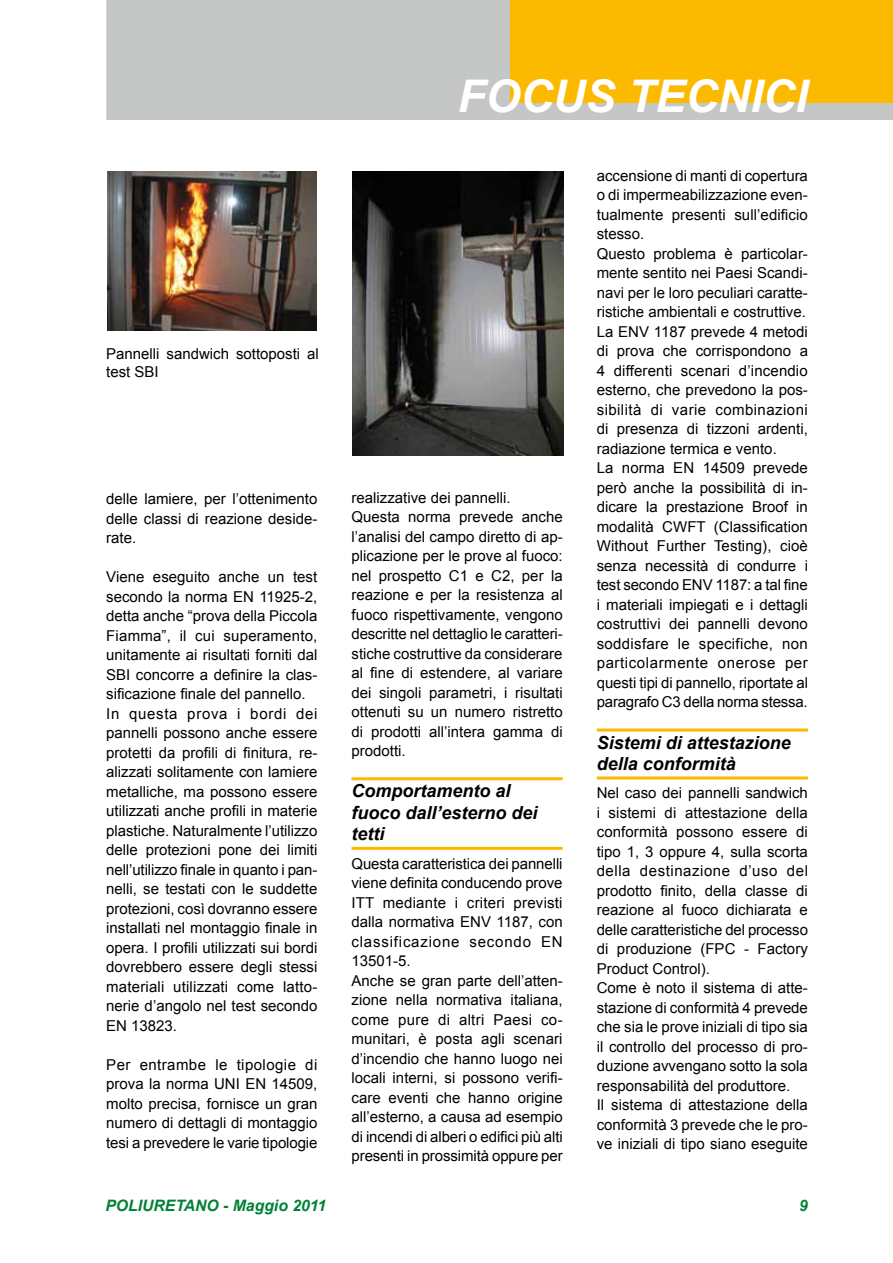
<style>
.page{position:relative;width:893px;height:1263px;background:#fff}
.page>*{position:absolute;margin:0;border:0;box-sizing:border-box;transform-origin:0 0}
.t1{font:italic 700 45px "Arial";color:#fff}
.t2{font:italic 700 18px/21.6px "Arial";color:#000}
.t3{font:italic 700 15.75px "Arial";color:#008136}
.t4{font:15px/19.5px "Arial";color:#000}
</style>
<div class="page">
<div style="left:106px;top:0;width:787px;height:120px;background:#c5c6c6"></div>
<div style="left:510px;top:0;width:383px;height:103px;background:#fbba00"></div>
<hr style="left:351px;top:777px;width:212px;height:3px;background:#fbba00">
<hr style="left:351px;top:847px;width:212px;height:3px;background:#fbba00">
<hr style="left:597px;top:728px;width:211px;height:3px;background:#fbba00">
<hr style="left:597px;top:776px;width:211px;height:3px;background:#fbba00">
<img style="left:108px;top:171px;width:208px;height:160px">
<img style="left:353px;top:171px;width:210px;height:284px">
<p class="t4" style="left:106px;top:345px;width:214px;line-height:18px">Pannelli sandwich sottoposti al test SBI</p>
<p class="t4" style="left:106px;top:489px;width:213px;text-align:justify">delle lamiere, per l’ottenimento delle classi di reazione deside&shy;rate.</p>
<p class="t4" style="left:106px;top:567px;width:213px">Viene eseguito anche un test secondo la norma EN 11925-2, detta anche “prova della Piccola<br>Fiamma”, il cui superamento, unitamente ai risultati forniti dal<br>SBI concorre a definire la clas&shy;sificazione finale del pannello.<br>In questa prova i bordi dei pannelli possono anche essere protetti da profili di finitura, re&shy;alizzati solitamente con lamiere metalliche, ma possono essere utilizzati anche profili in materie plastiche. Naturalmente l’utilizzo delle protezioni pone dei limiti nell’utilizzo finale in quanto i pan&shy;nelli, se testati con le suddette protezioni, così dovranno essere installati nel montaggio finale in opera. I profili utilizzati sui bordi dovrebbero essere degli stessi materiali utilizzati come latto&shy;nerie d’angolo nel test secondo<br>EN 13823.</p>
<p class="t4" style="left:106px;top:1055px;width:213px;text-align:justify">Per entrambe le tipologie di prova la norma UNI EN 14509, molto precisa, fornisce un gran numero di dettagli di montaggio tesi a prevedere le varie tipologie</p>
<h1 class="t1" style="left:458px;top:67px;width:352px">FOCUS TECNICI</h1>
<p class="t4" style="left:351px;top:488px;width:213px">realizzative dei pannelli.<br>Questa norma prevede anche l’analisi del campo diretto di ap&shy;plicazione per le prove al fuoco: nel prospetto C1 e C2, per la reazione e per la resistenza al fuoco rispettivamente, vengono descritte nel dettaglio le caratteri&shy;stiche costruttive da considerare al fine di estendere, al variare dei singoli parametri, i risultati ottenuti su un numero ristretto di prodotti all’intera gamma di prodotti.</p>
<p class="t2" style="left:351px;top:781px;width:188px">Comportamento al fuoco dall’esterno dei tetti</p>
<p class="t4" style="left:351px;top:854px;width:213px">Questa caratteristica dei pannelli viene definita conducendo prove<br>ITT mediante i criteri previsti dalla normativa ENV 1187, con classificazione secondo EN<br>13501-5.<br>Anche se gran parte dell’atten&shy;zione nella normativa italiana, come pure di altri Paesi co&shy;munitari, è posta agli scenari d’incendio che hanno luogo nei locali interni, si possono verifi&shy;care eventi che hanno origine all’esterno, a causa ad esempio di incendi di alberi o edifici più alti presenti in prossimità oppure per</p>
<p class="t4" style="left:597px;top:166px;width:213px">accensione di manti di copertura o di impermeabilizzazione even&shy;tualmente presenti sull’edificio stesso.<br>Questo problema è particolar&shy;mente sentito nei Paesi Scandi&shy;navi per le loro peculiari caratte&shy;ristiche ambientali e costruttive.<br>La ENV 1187 prevede 4 metodi di prova che corrispondono a<br>4 differenti scenari d’incendio esterno, che prevedono la pos&shy;sibilità di varie combinazioni di presenza di tizzoni ardenti, radiazione termica e vento.<br>La norma EN 14509 prevede però anche la possibilità di in&shy;dicare la prestazione Broof in modalità CWFT (Classification<br>Without Further Testing), cioè senza necessità di condurre i test secondo ENV 1187: a tal fine i materiali impiegati e i dettagli costruttivi dei pannelli devono soddisfare le specifiche, non particolarmente onerose per questi tipi di pannello, riportate al paragrafo C3 della norma stessa.</p>
<p class="t2" style="left:597px;top:732px;width:196px">Sistemi di attestazione della conformità</p>
<p class="t4" style="left:597px;top:783px;width:213px">Nel caso dei pannelli sandwich i sistemi di attestazione della conformità possono essere di tipo 1, 3 oppure 4, sulla scorta della destinazione d’uso del prodotto finito, della classe di reazione al fuoco dichiarata e delle caratteristiche del processo di produzione (FPC - Factory<br>Product Control).<br>Come è noto il sistema di atte&shy;stazione di conformità 4 prevede che sia le prove iniziali di tipo sia il controllo del processo di pro&shy;duzione avvengano sotto la sola responsabilità del produttore.<br>Il sistema di attestazione della conformità 3 prevede che le pro&shy;ve iniziali di tipo siano eseguite</p>
<p class="t3" style="left:105px;top:1195px;width:222px">POLIURETANO - Maggio 2011</p>
<p class="t3" style="left:799px;top:1195px;width:10px">9</p>
</div>
